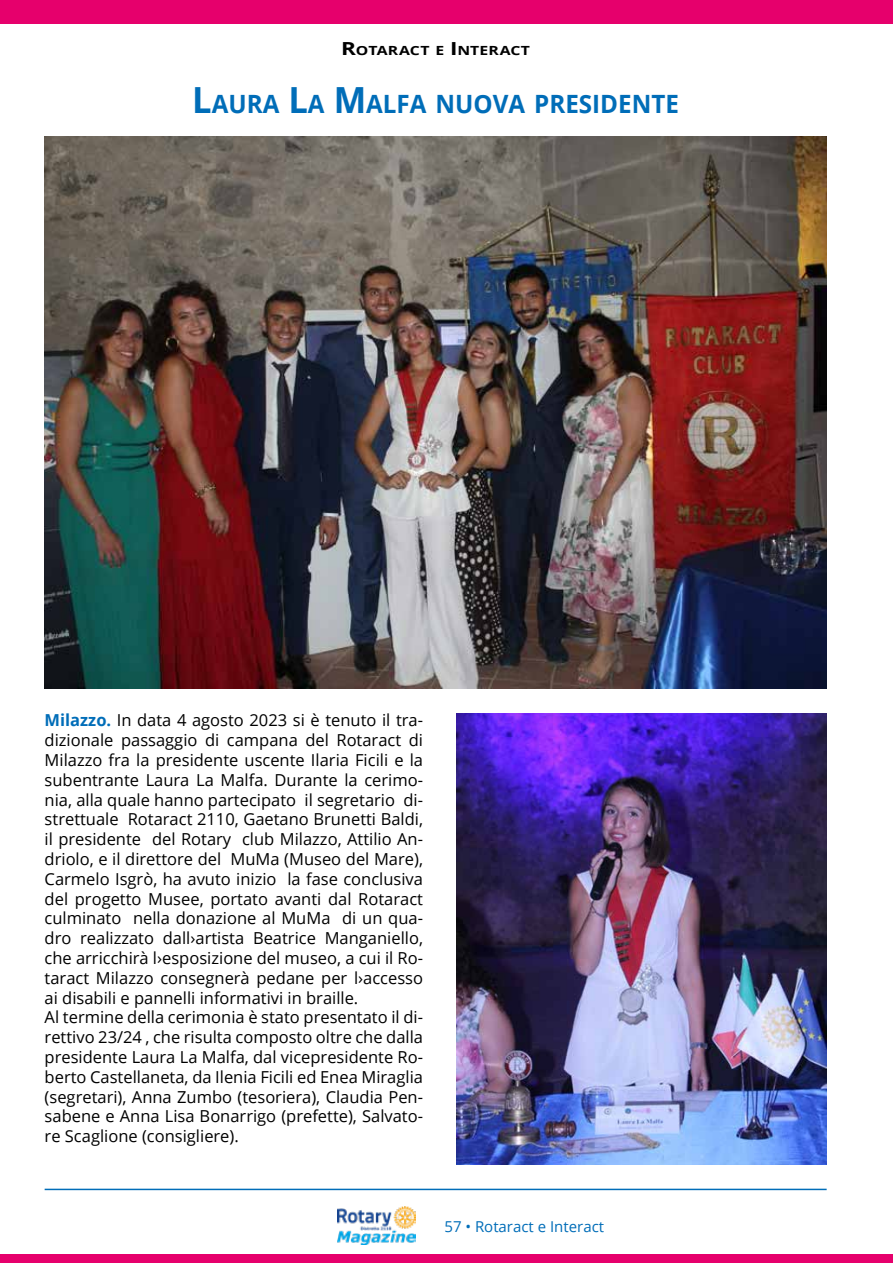
<style>
.page{position:relative;width:893px;height:1263px;background:#fff}
.page>*{position:absolute;margin:0;border:0;box-sizing:border-box;transform-origin:0 0}
.t1{font:700 25.2px "Open Sans";color:#006db8;scale:.96 1}
.t2{font:16.5px/19.8px "Open Sans";color:#000}
.t3{font:15px "Open Sans";color:#006db8}
.t4{font:700 12.6px "Open Sans";letter-spacing:.005em;color:#000;scale:1.25 1}
.s1{font-size:18px}
.s2{font-size:36px}
.s3{font-weight:700;color:#006db8}
</style>
<div class="page">
<img style="left:337px;top:1206px;width:79px;height:39px">
<hr style="left:45px;top:1189px;width:782px;height:1px;background:#006db8">
<div style="left:0;top:0;width:893px;height:23px;background:#e6006c"></div>
<div style="left:0;top:1254px;width:893px;height:9px;background:#e6006c"></div>
<img style="left:45px;top:137px;width:782px;height:552px">
<img style="left:457px;top:714px;width:370px;height:450px">
<p class="t4" style="left:341px;top:42px;width:152px"><span class="s1">R</span>OTARACT E <span class="s1">I</span>NTERACT</p>
<p class="t1" style="left:192px;top:86px;width:508px"><span class="s2">L</span>AURA <span class="s2">L</span>A <span class="s2">M</span>ALFA NUOVA PRESI DENTE</p>
<p class="t2" style="left:45px;top:710px;width:380px"><span class="s3">Milazzo.</span> In data 4 agosto 2023 si è tenuto il tra&shy;dizionale passaggio di campana del Rotaract di Milazzo fra la presidente uscente Ilaria Ficili e la subentrante Laura La Malfa. Durante la cerimo&shy;nia, alla quale hanno partecipato il segretario di&shy;strettuale Rotaract 2110, Gaetano Brunetti Baldi, il presidente del Rotary club Milazzo, Attilio An&shy;driolo, e il direttore del MuMa (Museo del Mare), Carmelo Isgrò, ha avuto inizio la fase conclusiva del progetto Musee, portato avanti dal Rotaract culminato nella donazione al MuMa di un qua&shy;dro realizzato dall›artista Beatrice Manganiello, che arricchirà l›esposizione del museo, a cui il Ro&shy;taract Milazzo consegnerà pedane per l›accesso ai disabili e pannelli informativi in braille.<br>Al termine della cerimonia è stato presentato il di&shy;rettivo 23/24 , che risulta composto oltre che dalla presidente Laura La Malfa, dal vicepresidente Ro&shy;berto Castellaneta, da Ilenia Ficili ed Enea Miraglia (segretari), Anna Zumbo (tesoriera), Claudia Pen&shy;sabene e Anna Lisa Bonarrigo (prefette), Salvato&shy;re Scaglione (consigliere).</p>
<p class="t3" style="left:444px;top:1216px;width:161px">57 • Rotaract e Interact</p>
</div>
